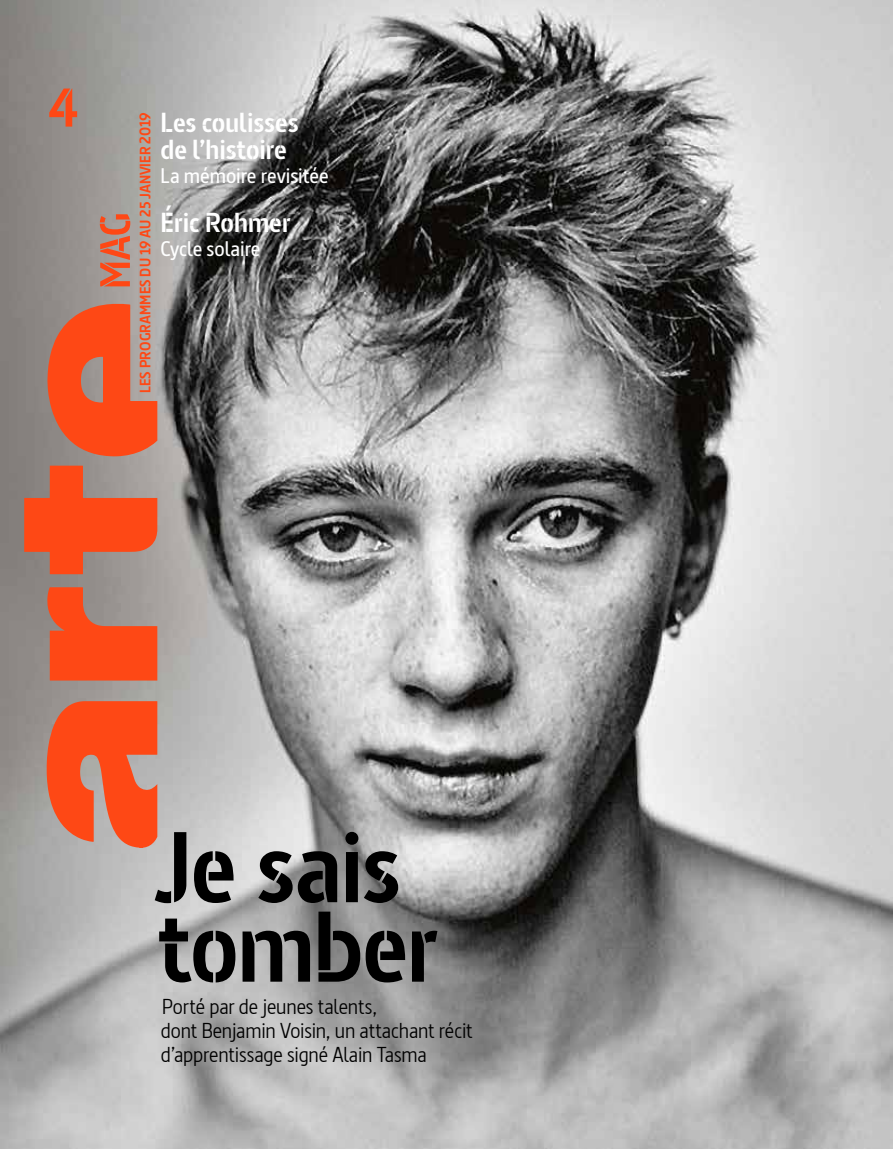
<style>
.page{position:relative;width:893px;height:1149px;background:#fff}
.page>*{position:absolute;margin:0;border:0;box-sizing:border-box;transform-origin:0 0}
.t1{font:700 99.3px/79.3px "Barna Stencil";letter-spacing:-.015em;color:#000}
.t2{font:700 54px "Barna Stencil";color:#fe4815}
.t3{font:700 27.3px/27px "Barna Stencil";letter-spacing:-.005em;color:#fff}
.t4{font:21px/24px "Barna";letter-spacing:-.01em;color:#000}
.t5{font:600 21px "Barna";letter-spacing:-.005em;color:#fff}
.t6{font:700 15px "Barna";color:#fe4815}
.s1{font-size:15.3px}
</style>
<div class="page">
<img style="left:0;top:0;width:893px;height:1148px">
<svg style="left:47px;top:701px;width:110px;height:146px;background:#ea603a"></svg>
<svg style="left:47px;top:304px;width:110px;height:152px;background:#de6340"></svg>
<svg style="left:24px;top:465px;width:133px;height:109px;background:#d66545"></svg>
<svg style="left:47px;top:587px;width:110px;height:93px;background:#df5f3b"></svg>
<svg style="left:100px;top:214px;width:30px;height:72px;background:#ce755b"></svg>
<h2 class="t2" style="left:48px;top:75px;width:32px">4</h2>
<p class="t6" style="left:136px;top:393px;width:282px;rotate:-90deg">LES PROGRAMMES DU 19 AU 25 JANVIER <span class="s1">2019</span></p>
<h3 class="t3" style="left:161px;top:109px;width:140px">Les coulisses de l’histoire</h3>
<p class="t5" style="left:161px;top:163px;width:170px">La mémoire revisitée</p>
<h3 class="t3" style="left:161px;top:209px;width:132px">Éric Rohmer</h3>
<p class="t5" style="left:161px;top:236px;width:102px">Cycle solaire</p>
<h1 class="t1" style="left:154px;top:828px;width:286px">Je sais tomber</h1>
<p class="t4" style="left:161px;top:994px;width:313px">Porté par de jeunes talents,<br>dont Benjamin Voisin, un attachant récit d’apprentissage signé Alain Tasma</p>
</div>
